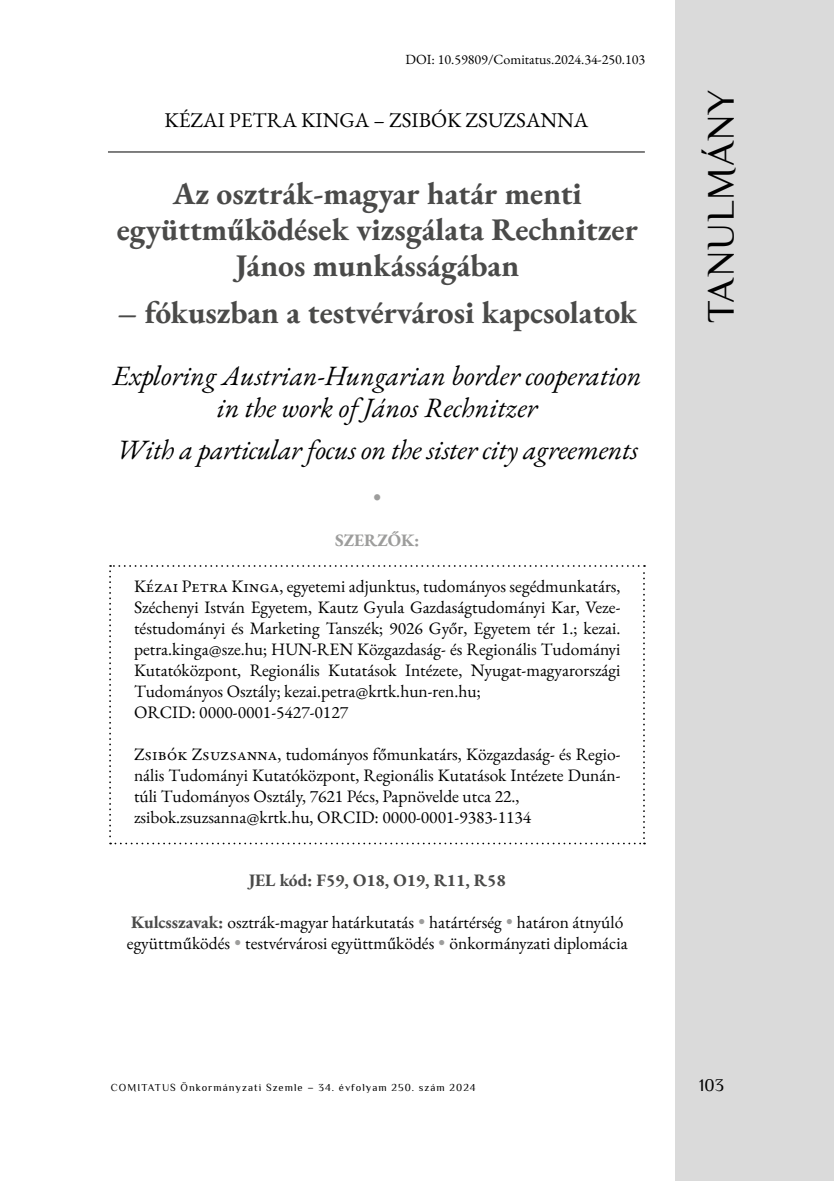
<style>
.page{position:relative;width:834px;height:1181px;background:#fff}
.page>*{position:absolute;margin:0;border:0;box-sizing:border-box;transform-origin:0 0}
.t1{font:38.5px "Philosopher";letter-spacing:.025em;color:#000}
.t2{font:700 31.5px/36.2px "EB Garamond";color:#4a4a49;text-align:center}
.t3{font:italic 28px/32.2px "EB Garamond";letter-spacing:-.01em;color:#000;text-align:center}
.t4{font:21px "EB Garamond";color:#000}
.t5{font:21px "Wingdings";color:#9d9d9c}
.t6{font:17.5px/21px "EB Garamond";color:#000}
.t7{font:700 17.5px "EB Garamond";color:#4a4a49}
.t8{font:700 17.5px "EB Garamond";color:#9d9d9c}
.t9{font:17.5px "Philosopher";color:#000}
.t10{font:14px "EB Garamond";color:#000}
.t11{font:10.5px "Philosopher";letter-spacing:.1em;color:#000}
.s1{font-weight:700;color:#4a4a49}
.s2{color:#9d9d9c}
</style>
<div class="page">
<hr style="left:108px;top:151px;width:536px;height:1px;background:#000">
<div style="left:675px;top:0;width:158px;height:1181px;background:#dadada"></div>
<svg style="left:109px;top:565px;width:536px;height:279px"></svg>
<p class="t10" style="left:405px;top:50px;width:241px">DOI: 10.59809/Comitatus.2024.34-250.103</p>
<p class="t4" style="left:164px;top:107px;width:425px">KÉZAI PETRA KINGA – ZSIBÓK ZSUZSANNA</p>
<h2 class="t2" style="left:117px;top:175px;width:522px">Az osztrák-magyar határ menti együttműködések vizsgálata Rechnitzer<br>János munkásságában</h2>
<h2 class="t2" style="left:117px;top:294px;width:521px">– fókuszban a testvérvárosi kapcsolatok</h2>
<h3 class="t3" style="left:113px;top:359px;width:530px">Exploring Austrian-Hungarian border cooperation in the work of János Rechnitzer</h3>
<h3 class="t3" style="left:116px;top:434px;width:523px">With a particular focus on the sister city agreements</h3>
<p class="t5" style="left:372px;top:486px;width:11px">•</p>
<p class="t8" style="left:335px;top:529px;width:86px">SZERZŐK:</p>
<p class="t6" style="left:134px;top:576px;width:488px">Kézai Petra Kinga, egyetemi adjunktus, tudományos segédmunkatárs, Széchenyi István Egyetem, Kautz Gyula Gazdaságtudományi Kar, Veze&shy;téstudományi és Marketing Tanszék; 9026 Győr, Egyetem tér 1.; kezai. petra.kinga@sze.hu; HUN-REN Közgazdaság- és Regionális Tudományi Kutatóközpont, Regionális Kutatások Intézete, Nyugat-magyarországi Tudományos Osztály; kezai.petra@krtk.hun-ren.hu;<br>ORCID: 0000-0001-5427-0127</p>
<p class="t6" style="left:134px;top:744px;width:488px">Zsibók Zsuzsanna, tudományos főmunkatárs, Közgazdaság- és Regio&shy;nális Tudományi Kutatóközpont, Regionális Kutatások Intézete Dunán&shy;túli Tudományos Osztály, 7621 Pécs, Papnövelde utca 22., zsibok.zsuzsanna@krtk.hu, ORCID: 0000-0001-9383-1134</p>
<p class="t7" style="left:249px;top:869px;width:258px">JEL kód: F59, O18, O19, R11, R58</p>
<p class="t6" style="left:127px;top:912px;width:502px"><span class="s1">Kulcsszavak:</span> osztrák-magyar határkutatás <span class="s2">•</span> határtérség <span class="s2">•</span> határon átnyúló együttműködés <span class="s2">•</span> testvérvárosi együttműködés <span class="s2">•</span> önkormányzati diplomácia</p>
<h1 class="t1" style="left:696px;top:323px;width:236px;rotate:-90deg">TANULMÁNY</h1>
<p class="t11" style="left:111px;top:1080px;width:366px">COMITATUS Önkormányzati Szemle – 34. évfolyam 250. szám 2024</p>
<p class="t9" style="left:699px;top:1074px;width:26px">103</p>
</div>
